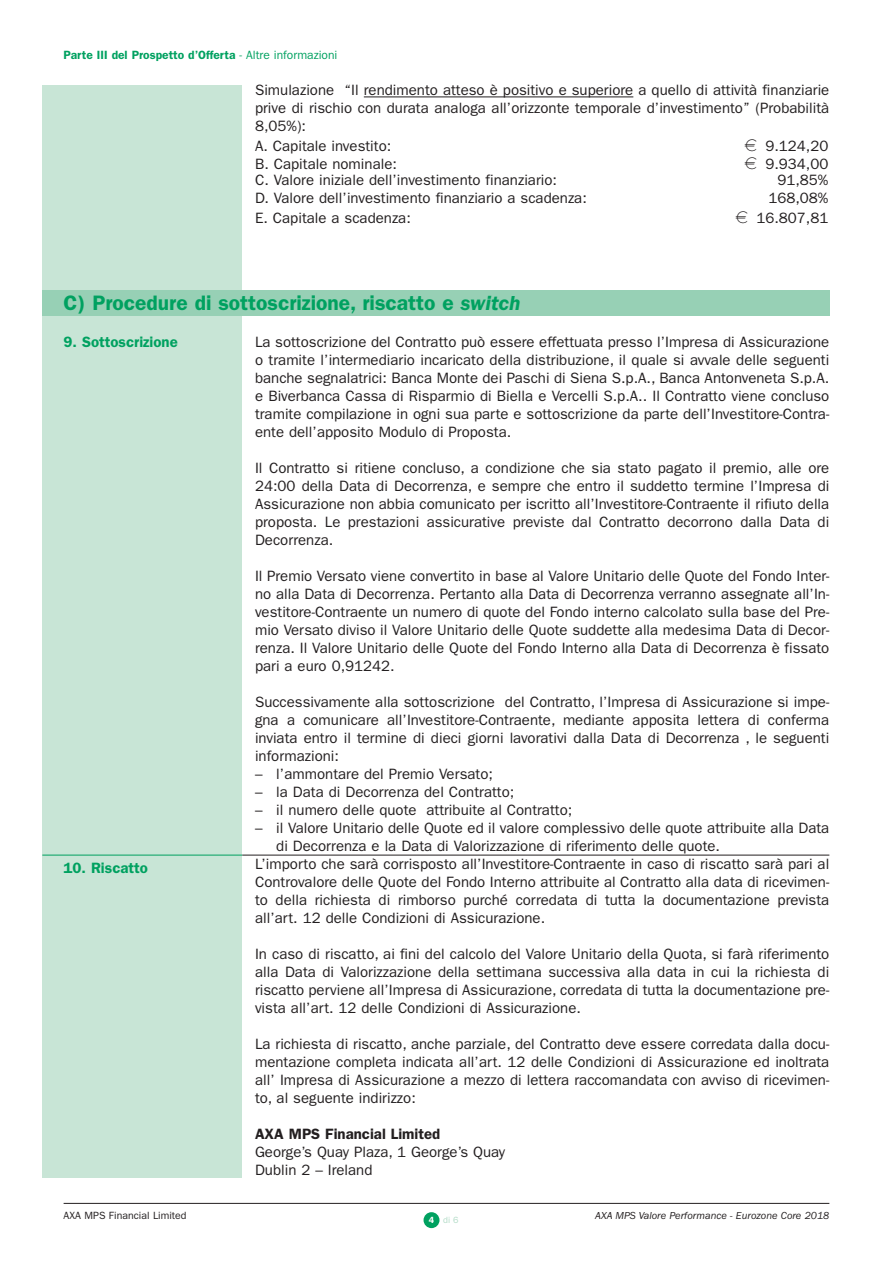
<style>
.page{position:relative;width:893px;height:1263px;background:#fff}
.page>*{position:absolute;margin:0;border:0;box-sizing:border-box;transform-origin:0 0}
.t1{font:600 21px "Franklin Gothic";color:#00a160}
.t2{font:15px/18px "Franklin Gothic";color:#231f20;text-align:justify}
.t3{font:600 15px "Franklin Gothic";color:#00a160}
.t4{font:600 12px "Franklin Gothic";color:#00a160}
.t5{font:italic 10.5px "Franklin Gothic";color:#231f20}
.t6{font:10.5px "Franklin Gothic";color:#231f20}
.t7{font:9px "Franklin Gothic";color:#b1dbc6}
.s1{font-weight:400}
.s2{font-family:"Euro font"}
.s3{font-style:italic}
.s4{font-weight:600}
.s5{font-weight:600;color:#fff}
.s6{color:#fff}
</style>
<div class="page">
<div style="left:423px;top:1212px;width:16px;height:16px;background:#00a160;border-radius:50%"></div>
<div style="left:42px;top:85px;width:200px;height:1093px;background:#c8e5d6"></div>
<hr style="left:364px;top:97px;width:269px;height:1px;background:#231f20">
<hr style="left:64px;top:1203px;width:765px;height:1px;background:#231f20">
<div style="left:42px;top:290px;width:787px;height:26px;background:#97d0b5"></div>
<hr style="left:42px;top:855px;width:200px;height:1px;background:#00a160">
<hr style="left:242px;top:855px;width:587px;height:1px;background:#231f20">
<p class="t4" style="left:64px;top:51px;width:275px">Parte III del Prospetto d’Offerta <span class="s1">- Altre informazioni</span></p>
<p class="t2" style="left:255px;top:83px;width:576px">Simulazione “Il rendimento atteso è positivo e superiore a quello di attività finanziarie prive di rischio con durata analoga all’orizzonte temporale d’investimento” (Probabilità 8,05%):</p>
<p class="t2" style="left:255px;top:138px;width:138px">A. Capitale investito:</p>
<p class="t2" style="left:744px;top:138px;width:85px"><span class="s2">E</span> 9.124,20</p>
<p class="t2" style="left:255px;top:156px;width:143px">B. Capitale nominale:</p>
<p class="t2" style="left:744px;top:156px;width:85px"><span class="s2">E</span> 9.934,00</p>
<p class="t2" style="left:255px;top:173px;width:303px">C. Valore iniziale dell’investimento finanziario:</p>
<p class="t2" style="left:777px;top:173px;width:52px">91,85%</p>
<p class="t2" style="left:255px;top:191px;width:333px">D. Valore dell’investimento finanziario a scadenza:</p>
<p class="t2" style="left:768px;top:191px;width:61px">168,08%</p>
<p class="t2" style="left:255px;top:210px;width:157px">E. Capitale a scadenza:</p>
<p class="t2" style="left:735px;top:210px;width:94px"><span class="s2">E</span> 16.807,81</p>
<p class="t1" style="left:64px;top:296px;width:458px">C) Procedure di sottoscrizione, riscatto e <span class="s3">switch</span></p>
<p class="t3" style="left:64px;top:337px;width:116px">9. Sottoscrizione</p>
<p class="t3" style="left:64px;top:863px;width:86px">10. Riscatto</p>
<p class="t2" style="left:255px;top:335px;width:575px">La sottoscrizione del Contratto può essere effettuata presso l’Impresa di Assicurazione o tramite l’intermediario incaricato della distribuzione, il quale si avvale delle seguenti banche segnalatrici: Banca Monte dei Paschi di Siena S.p.A., Banca Antonveneta S.p.A. e Biverbanca Cassa di Risparmio di Biella e Vercelli S.p.A.. Il Contratto viene concluso tramite compilazione in ogni sua parte e sottoscrizione da parte dell’Investitore-Contra&shy;ente dell’apposito Modulo di Proposta.</p>
<p class="t2" style="left:255px;top:461px;width:576px">Il Contratto si ritiene concluso, a condizione che sia stato pagato il premio, alle ore 24:00 della Data di Decorrenza, e sempre che entro il suddetto termine l’Impresa di Assicurazione non abbia comunicato per iscritto all’Investitore-Contraente il rifiuto della proposta. Le prestazioni assicurative previste dal Contratto decorrono dalla Data di Decorrenza.</p>
<p class="t2" style="left:255px;top:569px;width:576px">Il Premio Versato viene convertito in base al Valore Unitario delle Quote del Fondo Inter&shy;no alla Data di Decorrenza. Pertanto alla Data di Decorrenza verranno assegnate all’In&shy;vestitore-Contraente un numero di quote del Fondo interno calcolato sulla base del Pre&shy;mio Versato diviso il Valore Unitario delle Quote suddette alla medesima Data di Decor&shy;renza. Il Valore Unitario delle Quote del Fondo Interno alla Data di Decorrenza è fissato pari a euro 0,91242.</p>
<p class="t2" style="left:255px;top:695px;width:575px">Successivamente alla sottoscrizione del Contratto, l’Impresa di Assicurazione si impe&shy;gna a comunicare all’Investitore-Contraente, mediante apposita lettera di conferma inviata entro il termine di dieci giorni lavorativi dalla Data di Decorrenza , le seguenti informazioni:</p>
<p class="t2" style="left:255px;top:767px;width:239px">– l’ammontare del Premio Versato;</p>
<p class="t2" style="left:255px;top:785px;width:261px">– la Data di Decorrenza del Contratto;</p>
<p class="t2" style="left:255px;top:803px;width:319px">– il numero delle quote attribuite al Contratto;</p>
<p class="t2" style="left:255px;top:821px;width:575px">– il Valore Unitario delle Quote ed il valore complessivo delle quote attribuite alla Data</p>
<p class="t2" style="left:276px;top:839px;width:445px">di Decorrenza e la Data di Valorizzazione di riferimento delle quote.</p>
<p class="t2" style="left:255px;top:857px;width:575px">L’importo che sarà corrisposto all’Investitore-Contraente in caso di riscatto sarà pari al</p>
<p class="t2" style="left:255px;top:875px;width:575px">Controvalore delle Quote del Fondo Interno attribuite al Contratto alla data di ricevimen-</p>
<p class="t2" style="left:255px;top:893px;width:575px">to della richiesta di rimborso purché corredata di tutta la documentazione prevista</p>
<p class="t2" style="left:255px;top:911px;width:291px">all’art. 12 delle Condizioni di Assicurazione.</p>
<p class="t2" style="left:255px;top:947px;width:575px">In caso di riscatto, ai fini del calcolo del Valore Unitario della Quota, si farà riferimento alla Data di Valorizzazione della settimana successiva alla data in cui la richiesta di riscatto perviene all’Impresa di Assicurazione, corredata di tutta la documentazione pre&shy;vista all’art. 12 delle Condizioni di Assicurazione.</p>
<p class="t2" style="left:255px;top:1037px;width:575px">La richiesta di riscatto, anche parziale, del Contratto deve essere corredata dalla docu&shy;mentazione completa indicata all’art. 12 delle Condizioni di Assicurazione ed inoltrata all’ Impresa di Assicurazione a mezzo di lettera raccomandata con avviso di ricevimen&shy;to, al seguente indirizzo:</p>
<p class="t2" style="left:255px;top:1127px;width:251px;text-align:left"><span class="s4">AXA MPS Financial Limited<br></span>George’s Quay Plaza, 1 George’s Quay<br>Dublin 2 – Ireland</p>
<p class="t6" style="left:64px;top:1211px;width:124px">AXA MPS Financial Limited</p>
<p class="t5" style="left:595px;top:1212px;width:235px">AXA MPS Valore Performance - Eurozone Core 2018</p>
<p class="t7" style="left:429px;top:1217px;width:37px"><span class="s5">4</span> di 6<span class="s6">2</span></p>
</div>
